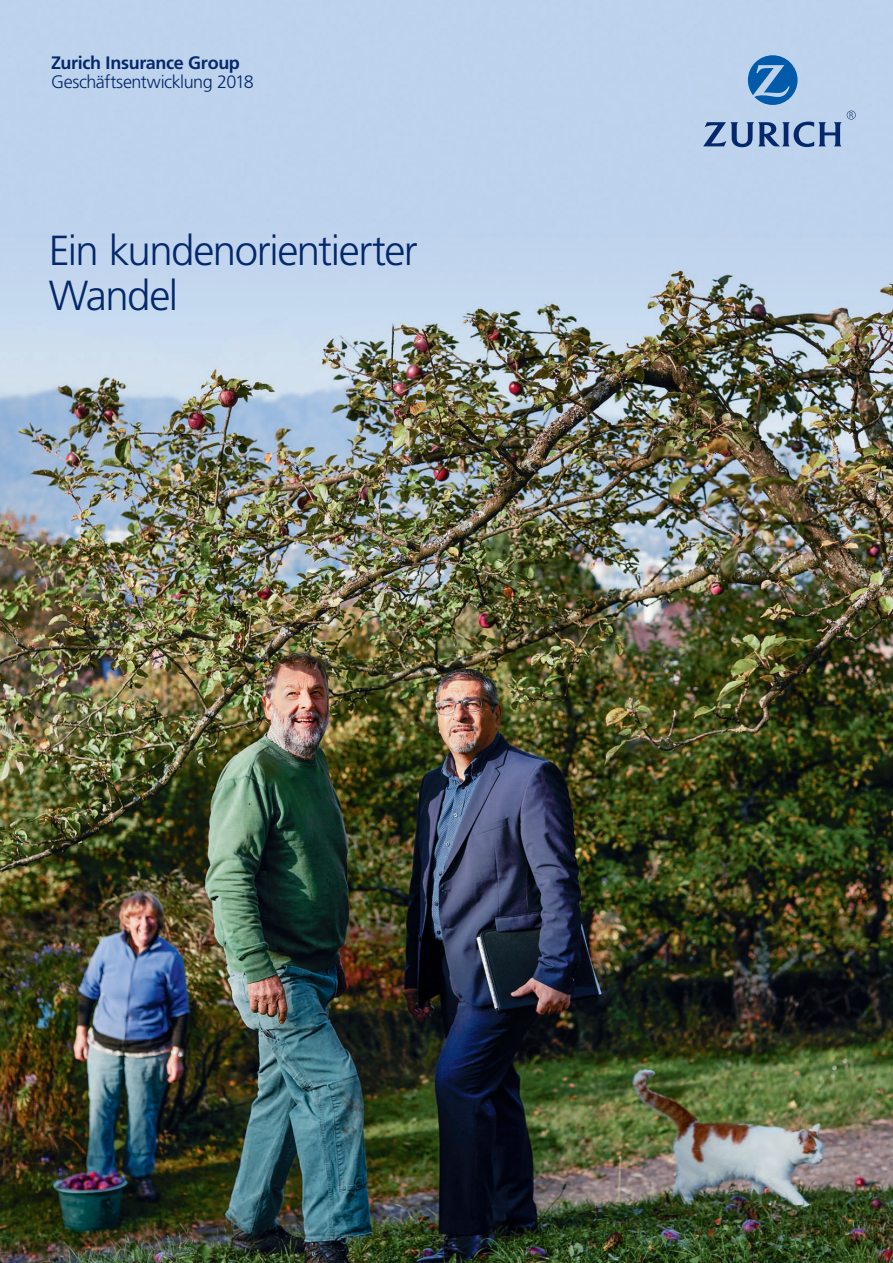
<style>
.page{position:relative;width:893px;height:1263px;background:#fff}
.page>*{position:absolute;margin:0;border:0;box-sizing:border-box;transform-origin:0 0}
.t1{font:300 42px/45px "Frutiger LT Std";letter-spacing:-.035em;color:#04286b}
.t2{font:300 18px "Frutiger LT Std";letter-spacing:-.025em;color:#04286b}
.t3{font:700 18px "Frutiger LT Std";letter-spacing:-.02em;color:#04286b}
</style>
<div class="page">
<img style="left:0;top:0;width:893px;height:1263px">
<svg style="left:748px;top:55px;width:49px;height:50px;background:#4988c3"></svg>
<svg style="left:703px;top:111px;width:153px;height:36px;background:#8ea7cb"></svg>
<p class="t3" style="left:51px;top:52px;width:190px">Zurich Insurance Group</p>
<p class="t2" style="left:51px;top:72px;width:204px">Geschäftsentwicklung 2018</p>
<p class="t1" style="left:49px;top:229px;width:370px">Ein kundenorientierter<br>Wandel</p>
</div>
